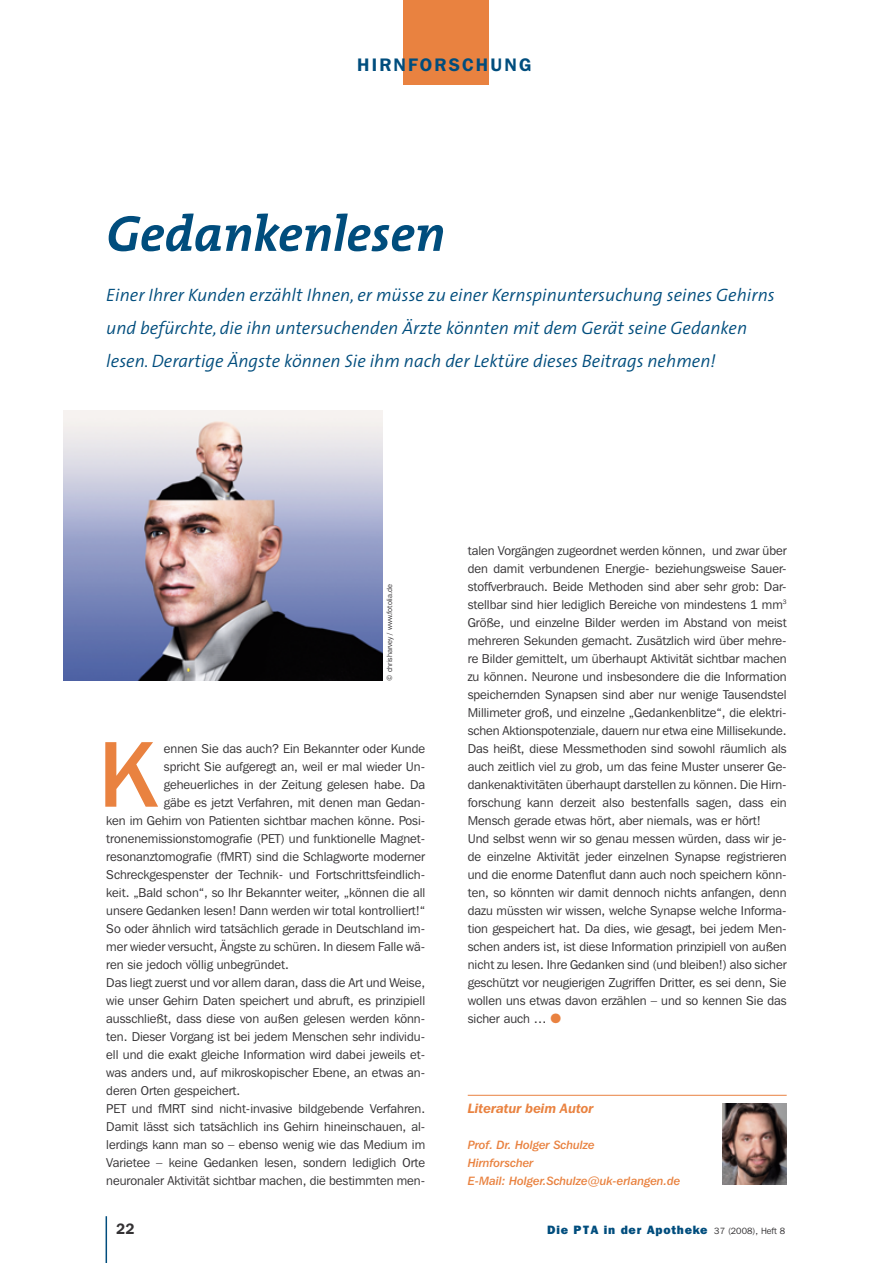
<style>
.page{position:relative;width:893px;height:1263px;background:#fff}
.page>*{position:absolute;margin:0;border:0;box-sizing:border-box;transform-origin:0 0}
.t1{font:500 93px "Franklin Gothic IT Cby BT";color:#e98240}
.t2{font:italic 700 51px "The Mix";color:#004d7d}
.t3{font:italic 300 18px/33px "The Sans";color:#004d7d}
.t4{font:600 18px "Franklin Gothic IT Cby BT";letter-spacing:.12em;color:#004d7d}
.t5{font:600 15px "Franklin Gothic IT Cby BT";color:#343234}
.t6{font:italic 600 13.5px "Franklin Gothic IT Cby BT";color:#e98240}
.t7{font:12.75px/18px "Franklin Gothic IT Cby BT";color:#343234}
.t8{font:12px/18px "Franklin Gothic IT Cby BT Med Ital";color:#e98240}
.t9{font:800 12px "Franklin Gothic IT Cby BT";letter-spacing:.06em;color:#004d7d}
.t10{font:7.5px "Franklin Gothic IT Cby BT";color:#343234}
.s1{color:#e98240}
.s2{font-weight:400;font-size:9px;color:#343234}
</style>
<div class="page">
<hr style="left:106px;top:1216px;width:1px;height:47px;background:#004d7d">
<div style="left:404px;top:0;width:85px;height:85px;background:#e98240"></div>
<img style="left:64px;top:411px;width:319px;height:270px">
<hr style="left:468px;top:1095px;width:319px;height:1px;background:#e98240">
<img style="left:723px;top:1103px;width:64px;height:82px">
<h3 class="t4" style="left:357px;top:58px;width:175px">HIRNFORSCHUNG</h3>
<h2 class="t2" style="left:106px;top:214px;width:340px">Gedankenlesen</h2>
<p class="t3" style="left:106px;top:280px;width:670px">Einer Ihrer Kunden erzählt Ihnen, er müsse zu einer Kernspinuntersuchung seines Gehirns und befürchte, die ihn untersuchenden Ärzte könnten mit dem Gerät seine Gedanken lesen. Derartige Ängste können Sie ihm nach der Lektüre dieses Beitrags nehmen!</p>
<p class="t10" style="left:387px;top:681px;width:98px;rotate:-90deg">© chrisharvey / www.fotolia.de</p>
<h1 class="t1" style="left:99px;top:742px;width:58px">K</h1>
<p class="t7" style="left:164px;top:740px;width:263px">ennen Sie das auch? Ein Bekannter oder Kunde</p>
<p class="t7" style="left:164px;top:758px;width:263px">spricht Sie aufgeregt an, weil er mal wieder Un-</p>
<p class="t7" style="left:164px;top:776px;width:263px">geheuerliches in der Zeitung gelesen habe. Da</p>
<p class="t7" style="left:164px;top:794px;width:263px">gäbe es jetzt Verfahren, mit denen man Gedan-</p>
<p class="t7" style="left:106px;top:812px;width:320px">ken im Gehirn von Patienten sichtbar machen könne. Posi-</p>
<p class="t7" style="left:106px;top:830px;width:320px">tronenemissionstomografie (PET) und funktionelle Magnet-</p>
<p class="t7" style="left:106px;top:848px;width:320px">resonanztomografie (fMRT) sind die Schlagworte moderner</p>
<p class="t7" style="left:106px;top:866px;width:320px">Schreckgespenster der Technik- und Fortschrittsfeindlich-</p>
<p class="t7" style="left:106px;top:884px;width:320px">keit. „Bald schon“, so Ihr Bekannter weiter, „können die all</p>
<p class="t7" style="left:106px;top:902px;width:320px">unsere Gedanken lesen! Dann werden wir total kontrolliert!“</p>
<p class="t7" style="left:106px;top:920px;width:320px">So oder ähnlich wird tatsächlich gerade in Deutschland im-</p>
<p class="t7" style="left:106px;top:938px;width:320px">mer wieder versucht, Ängste zu schüren. In diesem Falle wä-</p>
<p class="t7" style="left:106px;top:956px;width:184px">ren sie jedoch völlig unbegründet.</p>
<p class="t7" style="left:106px;top:974px;width:320px">Das liegt zuerst und vor allem daran, dass die Art und Weise,</p>
<p class="t7" style="left:106px;top:992px;width:320px">wie unser Gehirn Daten speichert und abruft, es prinzipiell</p>
<p class="t7" style="left:106px;top:1010px;width:320px">ausschließt, dass diese von außen gelesen werden könn-</p>
<p class="t7" style="left:106px;top:1028px;width:320px">ten. Dieser Vorgang ist bei jedem Menschen sehr individu-</p>
<p class="t7" style="left:106px;top:1046px;width:320px">ell und die exakt gleiche Information wird dabei jeweils et-</p>
<p class="t7" style="left:106px;top:1064px;width:320px">was anders und, auf mikroskopischer Ebene, an etwas an-</p>
<p class="t7" style="left:106px;top:1082px;width:136px">deren Orten gespeichert.</p>
<p class="t7" style="left:106px;top:1100px;width:320px">PET und fMRT sind nicht-invasive bildgebende Verfahren.</p>
<p class="t7" style="left:106px;top:1118px;width:320px">Damit lässt sich tatsächlich ins Gehirn hineinschauen, al-</p>
<p class="t7" style="left:106px;top:1136px;width:320px">lerdings kann man so – ebenso wenig wie das Medium im</p>
<p class="t7" style="left:106px;top:1154px;width:320px">Varietee – keine Gedanken lesen, sondern lediglich Orte</p>
<p class="t7" style="left:106px;top:1172px;width:320px">neuronaler Aktivität sichtbar machen, die bestimmten men-</p>
<p class="t7" style="left:468px;top:542px;width:320px">talen Vorgängen zugeordnet werden können, und zwar über den damit verbundenen Energie- beziehungsweise Sauer&shy;stoffverbrauch. Beide Methoden sind aber sehr grob: Dar&shy;stellbar sind hier lediglich Bereiche von mindestens 1 mm<sup>3<br></sup>Größe, und einzelne Bilder werden im Abstand von meist mehreren Sekunden gemacht. Zusätzlich wird über mehre&shy;re Bilder gemittelt, um überhaupt Aktivität sichtbar machen zu können. Neurone und insbesondere die die Information speichernden Synapsen sind aber nur wenige Tausendstel Millimeter groß, und einzelne „Gedankenblitze“, die elektri&shy;schen Aktionspotenziale, dauern nur etwa eine Millisekunde.<br>Das heißt, diese Messmethoden sind sowohl räumlich als auch zeitlich viel zu grob, um das feine Muster unserer Ge&shy;dankenaktivitäten überhaupt darstellen zu können. Die Hirn&shy;forschung kann derzeit also bestenfalls sagen, dass ein Mensch gerade etwas hört, aber niemals, was er hört!<br>Und selbst wenn wir so genau messen würden, dass wir je&shy;de einzelne Aktivität jeder einzelnen Synapse registrieren und die enorme Datenflut dann auch noch speichern könn&shy;ten, so könnten wir damit dennoch nichts anfangen, denn dazu müssten wir wissen, welche Synapse welche Informa&shy;tion gespeichert hat. Da dies, wie gesagt, bei jedem Men&shy;schen anders ist, ist diese Information prinzipiell von außen nicht zu lesen. Ihre Gedanken sind (und bleiben!) also sicher geschützt vor neugierigen Zugriffen Dritter, es sei denn, Sie wollen uns etwas davon erzählen – und so kennen Sie das sicher auch … <span class="s1">●</span></p>
<p class="t6" style="left:468px;top:1103px;width:127px">Literatur beim Autor</p>
<p class="t8" style="left:468px;top:1137px;width:214px">Prof. Dr. Holger Schulze<br>Hirnforscher<br>E-Mail: Holger.Schulze@uk-erlangen.de</p>
<p class="t5" style="left:116px;top:1224px;width:20px">22</p>
<p class="t9" style="left:547px;top:1226px;width:239px">Die PTA in der Apotheke <span class="s2">37 (2008), Heft 8</span></p>
</div>
